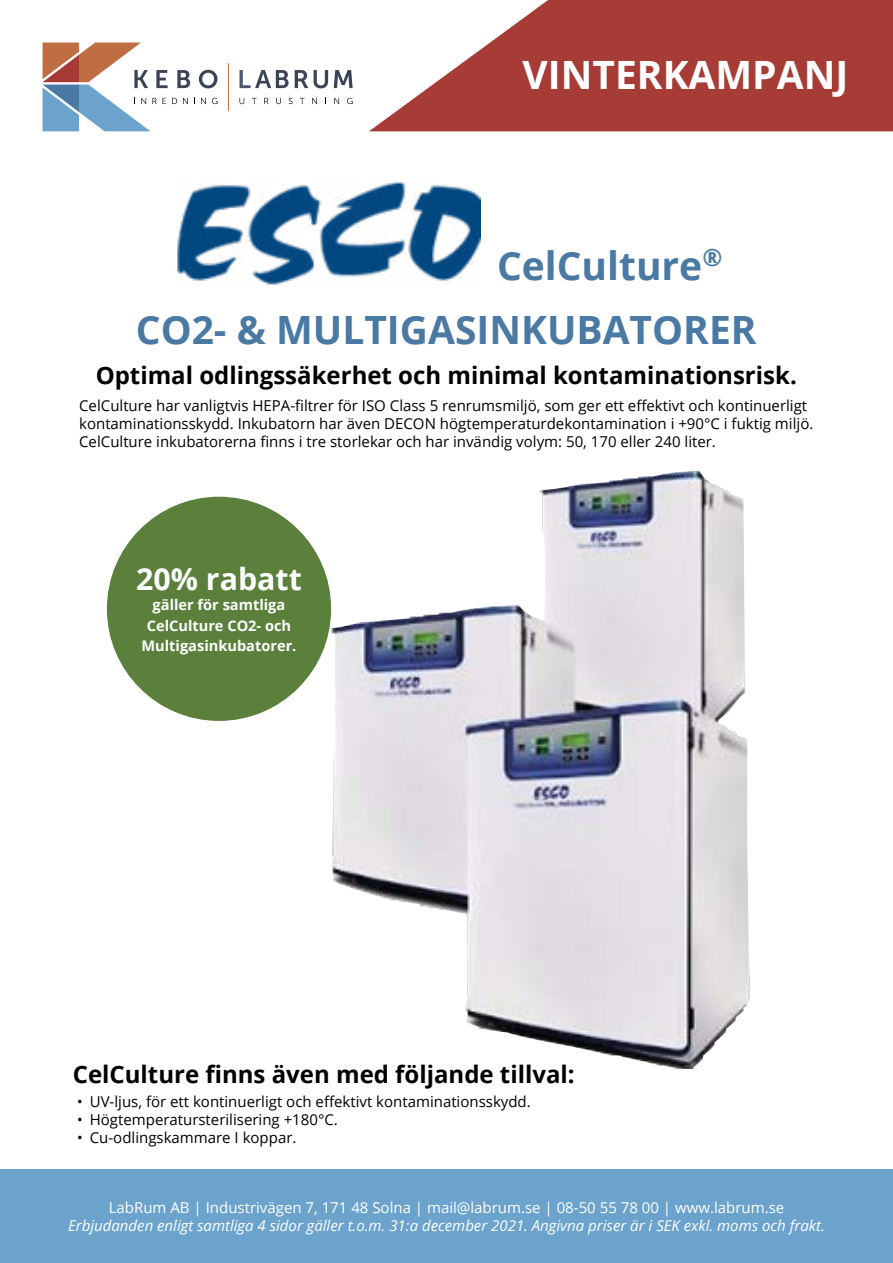
<style>
.page{position:relative;width:893px;height:1263px;background:#fff}
.page>*{position:absolute;margin:0;border:0;box-sizing:border-box;transform-origin:0 0}
.t1{font:700 39px "Open Sans";color:#4a79a3}
.t2{font:700 39px "Open Sans";color:#fff}
.t3{font:700 30.3px "Open Sans";color:#fff}
.t4{font:700 24px "Open Sans";color:#000}
.t5{font:15px/18px "Open Sans";color:#000}
.t6{font:italic 15px "Open Sans";color:#fff}
.t7{font:15px "Open Sans";color:#fff}
.t8{font:700 14.55px/20.2px "Open Sans";color:#fff;text-align:center}
</style>
<div class="page">
<svg style="left:369px;top:0;width:524px;height:131px;fill:#a73b35"></svg>
<hr style="left:228px;top:63px;width:1px;height:48px;background:#c06d44">
<svg style="left:43px;top:43px;width:174px;height:88px"></svg>
<svg style="left:240px;top:70px;width:49px;height:18px"></svg>
<svg style="left:295px;top:70px;width:13px;height:18px"></svg>
<svg style="left:314px;top:70px;width:14px;height:18px"></svg>
<svg style="left:334px;top:70px;width:19px;height:18px"></svg>
<svg style="left:240px;top:98px;width:4px;height:6px"></svg>
<svg style="left:252px;top:98px;width:5px;height:6px"></svg>
<svg style="left:264px;top:98px;width:4px;height:6px"></svg>
<svg style="left:276px;top:98px;width:5px;height:6px"></svg>
<svg style="left:289px;top:98px;width:4px;height:6px"></svg>
<svg style="left:300px;top:98px;width:5px;height:6px"></svg>
<svg style="left:312px;top:98px;width:5px;height:6px"></svg>
<svg style="left:334px;top:98px;width:5px;height:6px"></svg>
<svg style="left:347px;top:98px;width:6px;height:6px"></svg>
<div style="left:107px;top:497px;width:224px;height:224px;background:#5b803b;border-radius:50%"></div>
<div style="left:0;top:1170px;width:893px;height:93px;background:#6ba3cd"></div>
<img style="left:331px;top:471px;width:420px;height:598px">
<img style="left:177px;top:181px;width:304px;height:104px">
<h1 class="t2" style="left:523px;top:47px;width:327px">VINTERKAMPANJ</h1>
<h1 class="t1" style="left:497px;top:238px;width:227px">CelCulture<sup>®</sup></h1>
<h1 class="t1" style="left:136px;top:303px;width:622px">CO2- &amp; MULTIGASINKUBATORER</h1>
<h3 class="t4" style="left:96px;top:358px;width:703px">Optimal odlingssäkerhet och minimal kontaminationsrisk.</h3>
<p class="t5" style="left:79px;top:396px;width:736px">CelCulture har vanligtvis HEPA-filtrer för ISO Class 5 renrumsmiljö, som ger ett effektivt och kontinuerligt kontaminationsskydd. Inkubatorn har även DECON högtemperaturdekontamination i +90°C i fuktig miljö.<br>CelCulture inkubatorerna finns i tre storlekar och har invändig volym: 50, 170 eller 240 liter.</p>
<h2 class="t3" style="left:136px;top:558px;width:167px">20% rabatt</h2>
<p class="t8" style="left:142px;top:594px;width:156px">gäller för samtliga<br>CelCulture CO2- och<br>Multigasinkubatorer.</p>
<h3 class="t4" style="left:73px;top:1057px;width:503px">CelCulture finns även med följande tillval:</h3>
<p class="t5" style="left:77px;top:1092px;width:455px">• UV-ljus, för ett kontinuerligt och effektivt kontaminationsskydd.</p>
<p class="t5" style="left:77px;top:1110px;width:262px">• Högtemperatursterilisering +180°C.</p>
<p class="t5" style="left:77px;top:1128px;width:221px">• Cu-odlingskammare I koppar.</p>
<p class="t7" style="left:109px;top:1197px;width:677px">LabRum AB | Industrivägen 7, 171 48 Solna | mail@labrum.se | 08-50 55 78 00 | www.labrum.se</p>
<p class="t6" style="left:68px;top:1215px;width:758px">Erbjudanden enligt samtliga 4 sidor gäller t.o.m. 31:a december 2021. Angivna priser är i SEK exkl. moms och frakt.</p>
</div>
